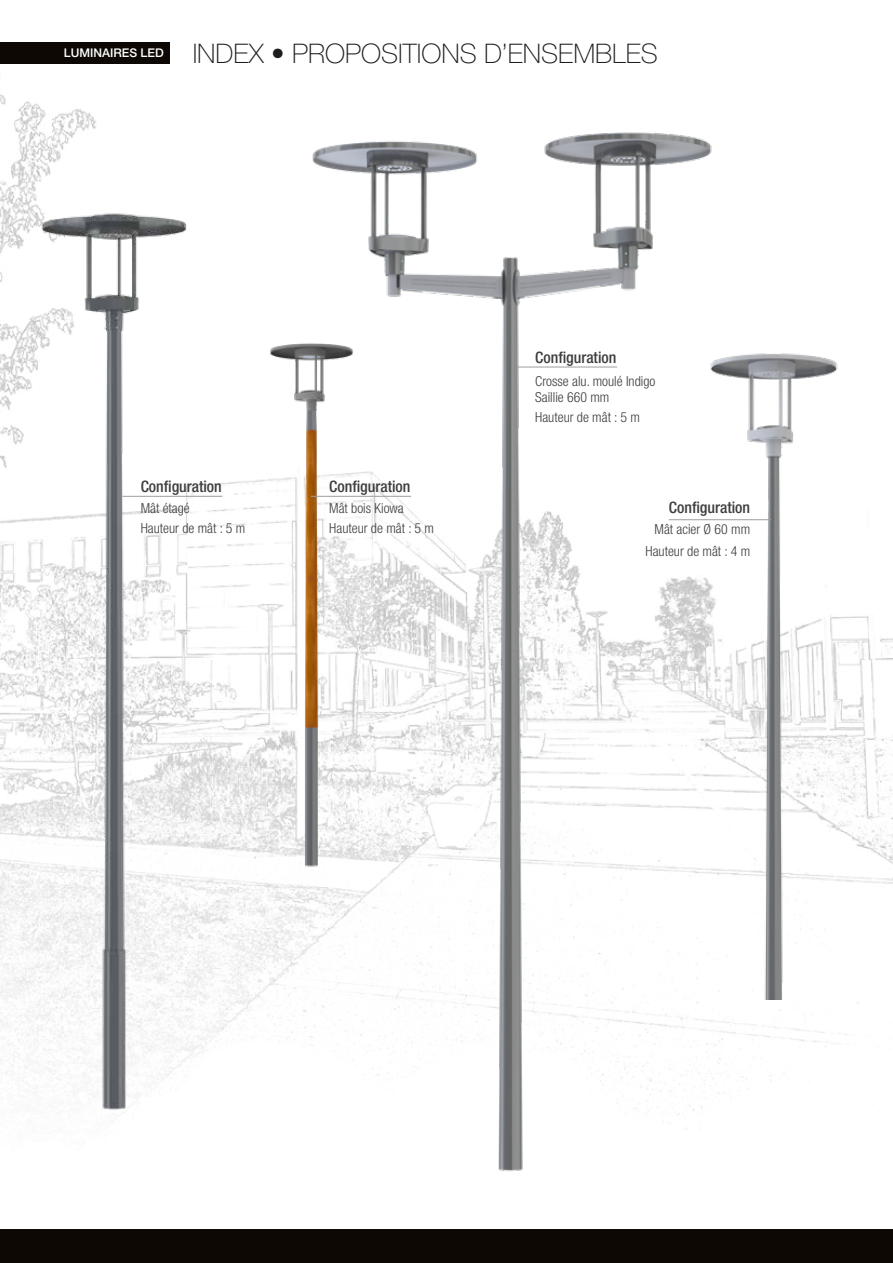
<style>
.page{position:relative;width:893px;height:1263px;background:#fff}
.page>*{position:absolute;margin:0;border:0;box-sizing:border-box;transform-origin:0 0}
.t1{font:100 27px "Helvetica Neue LT Std";color:#1d1d1b}
.t2{font:500 condensed 15.75px "Helvetica Neue LT Std";color:#3d3d3c}
.t3{font:300 condensed 13.8px/19.8px "Helvetica Neue LT Std";color:#3d3d3c}
.t4{font:500 12px "Helvetica Neue LT Std";color:#fff}
</style>
<div class="page">
<img style="left:0;top:42px;width:893px;height:1052px">
<img style="left:19px;top:180px;width:189px;height:930px">
<img style="left:303px;top:104px;width:415px;height:1067px">
<img style="left:689px;top:342px;width:168px;height:657px">
<img style="left:255px;top:332px;width:112px;height:539px">
<hr style="left:122px;top:496px;width:100px;height:1px;background:#9d9d9d">
<hr style="left:311px;top:496px;width:100px;height:1px;background:#9d9d9d">
<hr style="left:517px;top:367px;width:100px;height:1px;background:#9d9d9d">
<hr style="left:669px;top:519px;width:102px;height:1px;background:#9d9d9d">
<div style="left:0;top:43px;width:170px;height:21px;background:#0d0803"></div>
<div style="left:0;top:1229px;width:893px;height:34px;background:#0d0803"></div>
<p class="t4" style="left:64px;top:46px;width:101px">LUMINAIRES LED</p>
<h1 class="t1" style="left:193px;top:38px;width:467px">INDEX • PROPOSITIONS D’ENSEMBLES</h1>
<p class="t2" style="left:141px;top:477px;width:83px">Configuration</p>
<p class="t3" style="left:141px;top:498px;width:106px">Mât étagé<br>Hauteur de mât : 5 m</p>
<p class="t2" style="left:535px;top:348px;width:83px">Configuration</p>
<p class="t3" style="left:535px;top:373px;width:122px;line-height:15.8px">Crosse alu. moulé Indigo<br>Saillie 660 mm</p>
<p class="t3" style="left:535px;top:407px;width:106px">Hauteur de mât : 5 m</p>
<p class="t2" style="left:329px;top:477px;width:83px">Configuration</p>
<p class="t3" style="left:329px;top:498px;width:106px">Mât bois Kiowa<br>Hauteur de mât : 5 m</p>
<p class="t2" style="left:669px;top:498px;width:83px">Configuration</p>
<p class="t3" style="left:646px;top:519px;width:106px;line-height:21px;text-align:right">Mât acier Ø 60 mm<br>Hauteur de mât : 4 m</p>
</div>
